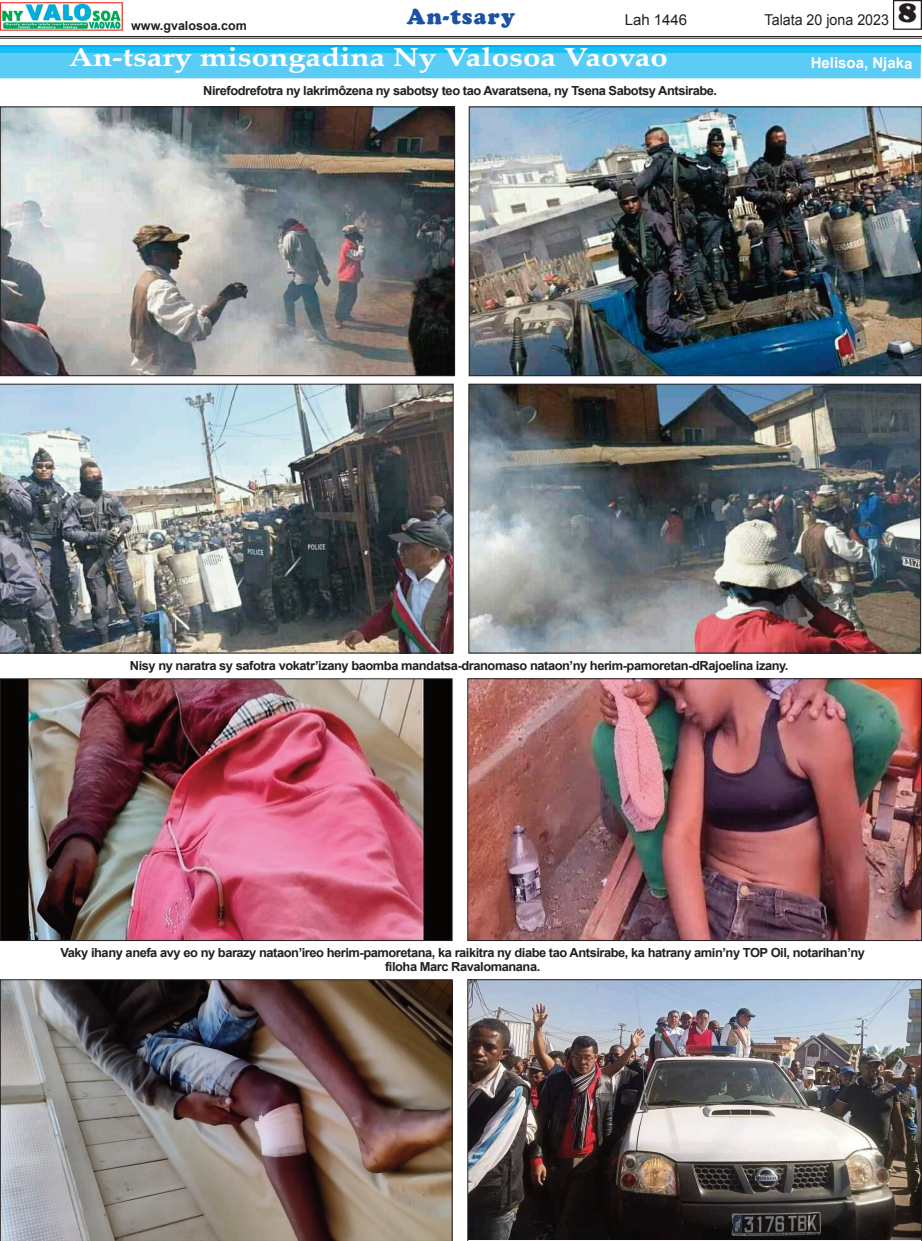
<style>
.page{position:relative;width:922px;height:1241px;background:#fff}
.page>*{position:absolute;margin:0;border:0;box-sizing:border-box;transform-origin:0 0}
.t1{font:700 26px "Palatino Linotype";letter-spacing:-.005em;color:#fff;scale:1.2 1}
.t2{font:900 22.5px "Cooper";letter-spacing:.05em;color:#1a52a4}
.t3{font:15px "Arial";color:#231f20;scale:.95 1}
.t4{font:700 15px "Arial";letter-spacing:-.005em;color:#fff}
.t5{font:15px "Arial";color:#231f20}
.t6{font:700 12.5px/13.8px "Arial";letter-spacing:-.035em;color:#231f20;text-align:center}
.t7{font:700 12.5px "Arial";color:#231f20}
</style>
<div class="page">
<hr style="left:0;top:36px;width:921px;height:1px;background:#231f20">
<hr style="left:0;top:38px;width:921px;height:1px;background:#231f20">
<svg style="left:122px;top:2px;width:1px;height:29px"></svg>
<img style="left:1px;top:2px;width:121px;height:29px">
<div style="left:892px;top:0;width:29px;height:30px;border:1px solid #231f20"></div>
<div style="left:0;top:44px;width:920px;height:8px;background:#00aeef"></div>
<div style="left:0;top:52px;width:920px;height:26px;background:#5bccf5"></div>
<div style="left:0;top:47px;width:920px;height:5px;background:#17c0f2"></div>
<img style="left:470px;top:386px;width:448px;height:265px">
<div style="left:468px;top:384px;width:452px;height:269px;border:1px solid #231f20"></div>
<img style="left:471px;top:109px;width:448px;height:265px">
<div style="left:469px;top:107px;width:452px;height:269px;border:1px solid #231f20"></div>
<img style="left:0;top:384px;width:453px;height:269px">
<img style="left:2px;top:680px;width:448px;height:258px">
<div style="left:0;top:678px;width:452px;height:262px;border:1px solid #231f20"></div>
<img style="left:469px;top:680px;width:450px;height:258px">
<div style="left:467px;top:678px;width:454px;height:262px;border:1px solid #231f20"></div>
<img style="left:0;top:979px;width:452px;height:261px">
<img style="left:467px;top:979px;width:454px;height:261px">
<img style="left:2px;top:109px;width:451px;height:265px">
<div style="left:0;top:107px;width:455px;height:269px;border:1px solid #231f20"></div>
<p class="t7" style="left:131px;top:19px;width:117px">www.gvalosoa.com</p>
<h2 class="t2" style="left:407px;top:3px;width:110px">An-tsary</h2>
<p class="t5" style="left:624px;top:11px;width:64px">Lah 1446</p>
<p class="t3" style="left:764px;top:12px;width:161px">Talata 20 jona 2023 <sup>8</sup></p>
<h1 class="t1" style="left:69px;top:47px;width:500px">An-tsary misongadina Ny Valosoa Vaovao</h1>
<p class="t4" style="left:810px;top:55px;width:103px">Helisoa, Njaka</p>
<p class="t6" style="left:203px;top:84px;width:515px">Nirefodrefotra ny lakrimôzena ny sabotsy teo tao Avaratsena, ny Tsena Sabotsy Antsirabe.</p>
<p class="t6" style="left:130px;top:658px;width:660px">Nisy ny naratra sy safotra vokatr’izany baomba mandatsa-dranomaso nataon’ny herim-pamoretan-dRajoelina izany.</p>
<p class="t6" style="left:60px;top:945px;width:806px">Vaky ihany anefa avy eo ny barazy nataon’ireo herim-pamoretana, ka raikitra ny diabe tao Antsirabe, ka hatrany amin’ny TOP Oil, notarihan’ny filoha Marc Ravalomanana.</p>
</div>
